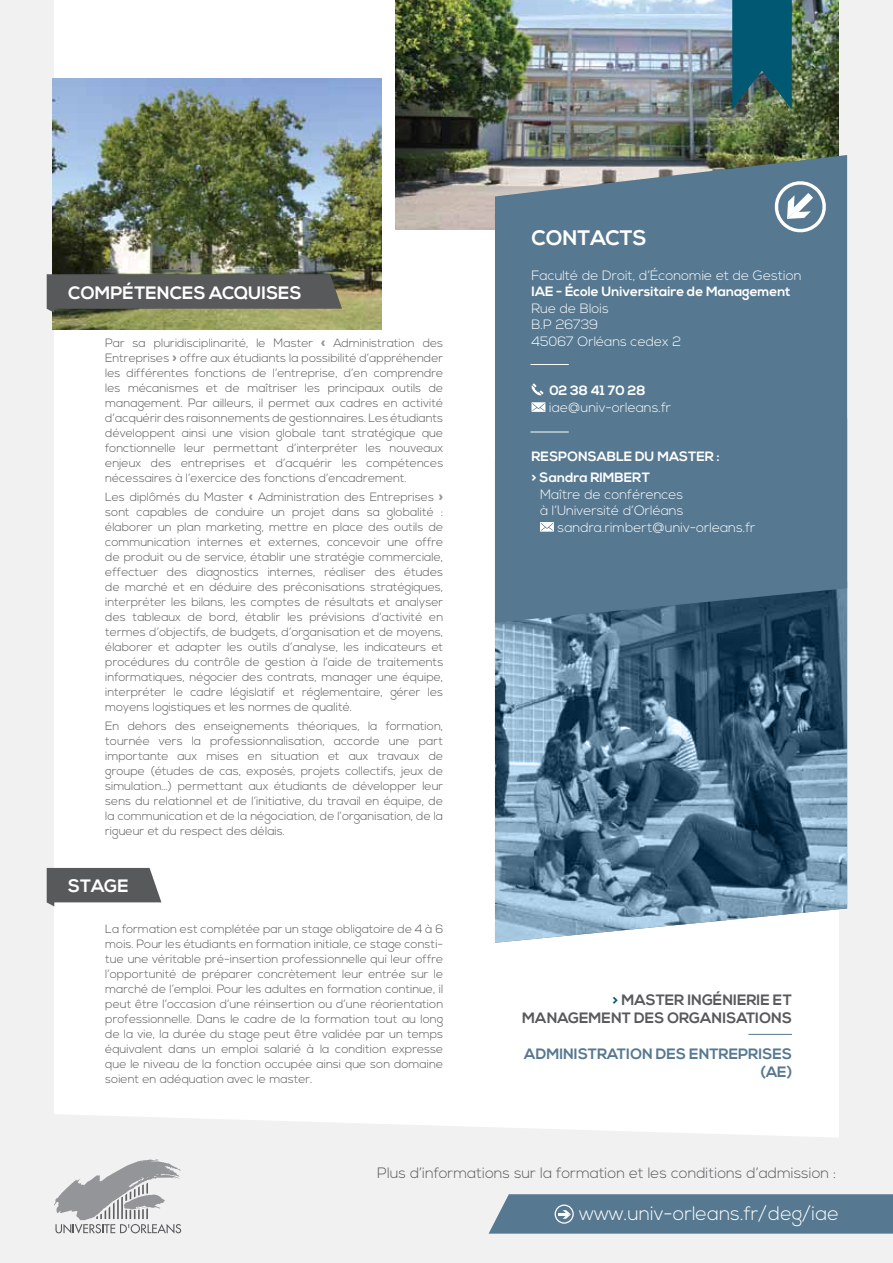
<style>
.page{position:relative;width:893px;height:1263px;background:#f1f1f2}
.page>*{position:absolute;margin:0;border:0;box-sizing:border-box;transform-origin:0 0}
.t1{font:700 21px "Nexa";color:#fff}
.t2{font:300 19.5px "Nexa";color:#fff}
.t3{font:700 18px "Nexa";color:#fff}
.t4{font:300 15px "Nexa";color:#58595b}
.t5{font:700 15px/18px "Nexa";color:#58595b;text-align:right}
.t6{font:700 15px/18px "Nexa";color:#567890}
.t7{font:300 13.5px/16.5px "Nexa";color:#fff}
.t8{font:700 13.5px/20.7px "Nexa";color:#fff}
.t9{font:300 12px/15px "Nexa";color:#58595b;text-align:justify}
.s1{color:#005872}
</style>
<div class="page">
<div style="left:54px;top:0;width:785px;height:1137px;background:#fff"></div>
<img style="left:395px;top:0;width:444px;height:230px">
<img style="left:52px;top:79px;width:330px;height:251px">
<img style="left:495px;top:622px;width:352px;height:321px">
<svg style="left:495px;top:155px;width:352px;height:467px;background:#57778e"></svg>
<svg style="left:732px;top:0;width:60px;height:110px;background:#115b6c"></svg>
<svg style="left:774px;top:176px;width:57px;height:62px"></svg>
<div style="left:489px;top:1194px;width:404px;height:39px;background:#567890"></div>
<div style="left:555px;top:1204px;width:19px;height:20px;border:1px solid #fff;border-radius:50%"></div>
<svg style="left:47px;top:274px;width:295px;height:39px;background:#5d5e59"></svg>
<svg style="left:47px;top:868px;width:114px;height:38px;background:#6e6f71"></svg>
<svg style="left:531px;top:383px;width:12px;height:13px"></svg>
<svg style="left:531px;top:402px;width:14px;height:10px"></svg>
<svg style="left:540px;top:522px;width:14px;height:10px"></svg>
<hr style="left:530px;top:364px;width:39px;height:1px;background:#fff">
<hr style="left:530px;top:432px;width:39px;height:1px;background:#fff">
<hr style="left:748px;top:1034px;width:44px;height:1px;background:#567890">
<svg style="left:54px;top:1159px;width:127px;height:74px"></svg>
<h3 class="t3" style="left:68px;top:282px;width:15px">COMP</h3>
<h3 class="t3" style="left:122px;top:282px;width:181px">ÉTENCES ACQUISES</h3>
<p class="t9" style="left:105px;top:336px;width:340px">Par sa pluridisciplinarité, le Master « Administration des Entreprises » offre aux étudiants la possibilité d’appréhender les différentes fonctions de l’entreprise, d’en comprendre les mécanismes et de maîtriser les principaux outils de management. Par ailleurs, il permet aux cadres en activité d’acquérir des raisonnements de gestionnaires. Les étudiants développent ainsi une vision globale tant stratégique que fonctionnelle leur permettant d’interpréter les nouveaux enjeux des entreprises et d’acquérir les compétences nécessaires à l’exercice des fonctions d’encadrement.</p>
<p class="t9" style="left:105px;top:490px;width:340px">Les diplômés du Master « Administration des Entreprises » sont capables de conduire un projet dans sa globalité : élaborer un plan marketing, mettre en place des outils de communication internes et externes, concevoir une offre de produit ou de service, établir une stratégie commerciale, effectuer des diagnostics internes, réaliser des études de marché et en déduire des préconisations stratégiques, interpréter les bilans, les comptes de résultats et analyser des tableaux de bord, établir les prévisions d’activité en termes d’objectifs, de budgets, d’organisation et de moyens, élaborer et adapter les outils d’analyse, les indicateurs et procédures du contrôle de gestion à l’aide de traitements informatiques, négocier des contrats, manager une équipe, interpréter le cadre législatif et réglementaire, gérer les moyens logistiques et les normes de qualité.</p>
<p class="t9" style="left:105px;top:719px;width:340px">En dehors des enseignements théoriques, la formation, tournée vers la professionnalisation, accorde une part importante aux mises en situation et aux travaux de groupe (études de cas, exposés, projets collectifs, jeux de simulation…) permettant aux étudiants de développer leur sens du relationnel et de l’initiative, du travail en équipe, de la communication et de la négociation, de l’organisation, de la rigueur et du respect des délais.</p>
<h3 class="t3" style="left:68px;top:876px;width:62px">STAGE</h3>
<p class="t9" style="left:105px;top:922px;width:340px">La formation est complétée par un stage obligatoire de 4 à 6 mois. Pour les étudiants en formation initiale, ce stage consti&shy;tue une véritable pré-insertion professionnelle qui leur offre l’opportunité de préparer concrètement leur entrée sur le marché de l’emploi. Pour les adultes en formation continue, il peut être l’occasion d’une réinsertion ou d’une réorientation professionnelle. Dans le cadre de la formation tout au long de la vie, la durée du stage peut être validée par un temps équivalent dans un emploi salarié à la condition expresse que le niveau de la fonction occupée ainsi que son domaine soient en adéquation avec le master.</p>
<h1 class="t1" style="left:531px;top:226px;width:117px">CO NTACTS</h1>
<p class="t7" style="left:531px;top:268px;width:271px">Faculté de Droit, d’économie et de Gestion</p>
<p class="t8" style="left:531px;top:282px;width:260px">IAE - ÉCOLE UNIVERSITAIRE DE MANAGEMENT</p>
<p class="t7" style="left:531px;top:301px;width:151px">Rue de Blois<br>B.P 26739<br>45067 Orléans cedex 2</p>
<p class="t8" style="left:549px;top:381px;width:97px">02 38 41 70 28</p>
<p class="t7" style="left:549px;top:400px;width:124px">iae@univ-orleans.fr</p>
<p class="t8" style="left:531px;top:447px;width:190px">RESPONSABLE DU MASTER : &gt; SANDRA RIMBERT</p>
<p class="t7" style="left:540px;top:486px;width:145px">Maître de conférences</p>
<p class="t7" style="left:540px;top:503px;width:145px">à l’Université d’Orléans</p>
<p class="t7" style="left:558px;top:519px;width:199px">sandra.rimbert@univ-orleans.fr</p>
<p class="t5" style="left:522px;top:991px;width:271px"><span class="s1">&gt;</span> MASTER INGÉNIERIE ET<br>MANAGEMENT DES ORGANISATIONS</p>
<p class="t6" style="left:524px;top:1045px;width:65px">ADMINISTRAT</p>
<p class="t6" style="left:626px;top:1045px;width:74px">ION DES ENTRE</p>
<p class="t6" style="left:761px;top:1045px;width:33px;text-indent:-23px">PRISES<br>(AE )</p>
<p class="t4" style="left:377px;top:1164px;width:461px">Plus d’informations sur la formation et les conditions d’admission :</p>
<h2 class="t2" style="left:579px;top:1202px;width:261px">www.univ-orleans.fr/deg/iae</h2>
</div>
